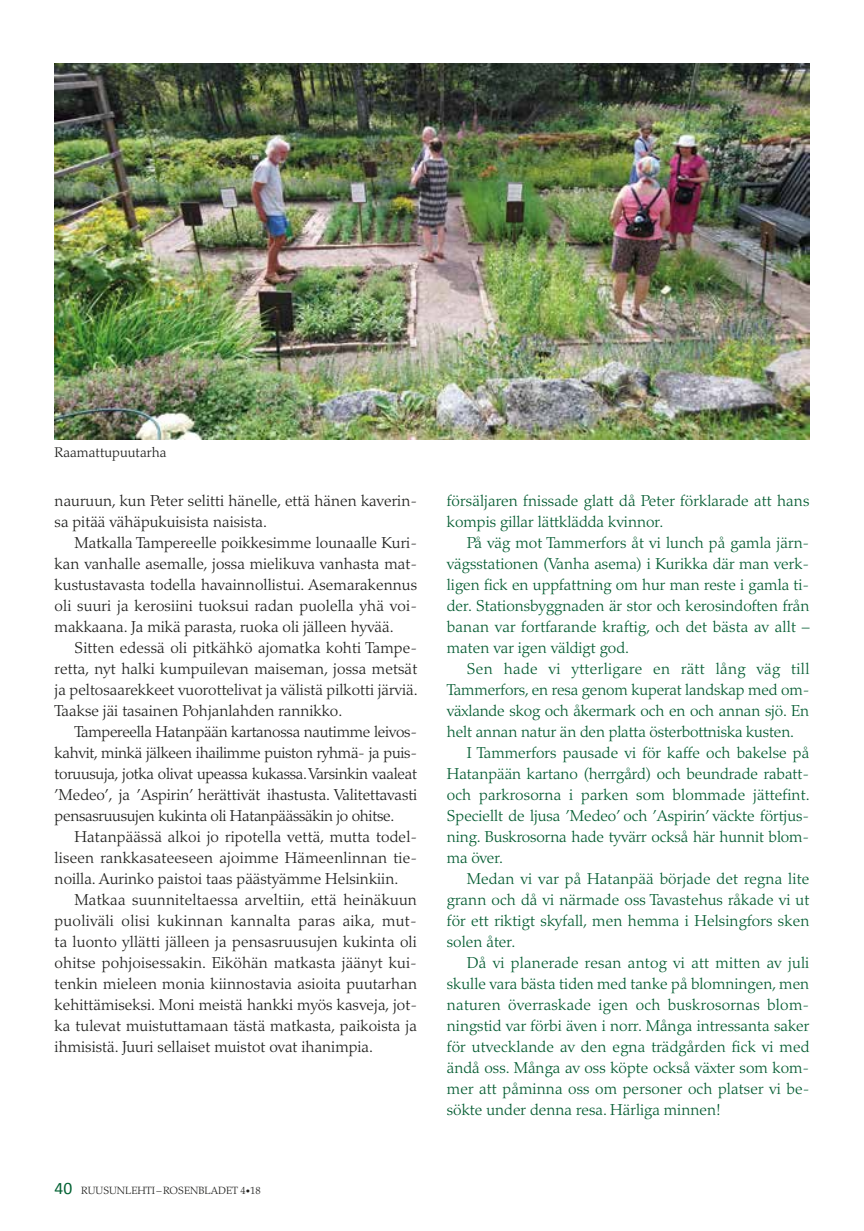
<style>
.page{position:relative;width:864px;height:1231px;background:#fff}
.page>*{position:absolute;margin:0;border:0;box-sizing:border-box;transform-origin:0 0}
.t1{font:300 15.75px/21px "Palatino LT Std";color:#1d1d1b;text-align:justify}
.t2{font:300 15.75px/21px "Palatino LT Std";color:#005a2f}
.t3{font:300 15.75px "Palatino LT Std";letter-spacing:.02em;color:#005a2f}
.t4{font:300 14px "Palatino LT Std";color:#1d1d1b}
.t5{font:300 10.5px "Palatino LT Std";color:#1d1d1b}
.s1{font-family:"Calibri";font-weight:400;font-size:17.5px;color:#006132}
.s2{font-size:8.75px}
</style>
<div class="page">
<img style="left:55px;top:63px;width:754px;height:376px">
<p class="t4" style="left:55px;top:444px;width:113px">Raamattupuutarha</p>
<p class="t1" style="left:55px;top:490px;width:364px">nauruun, kun Peter selitti hänelle, että hänen kaverin&shy;sa pitää vähäpukuisista naisista.</p>
<p class="t1" style="left:55px;top:532px;width:364px;text-indent:20px">Matkalla Tampereelle poikkesimme lounaalle Kuri&shy;kan vanhalle asemalle, jossa mielikuva vanhasta mat&shy;kustustavasta todella havainnollistui. Asemarakennus oli suuri ja kerosiini tuoksui radan puolella yhä voi&shy;makkaana. Ja mikä parasta, ruoka oli jälleen hyvää.</p>
<p class="t1" style="left:55px;top:637px;width:364px;text-indent:20px">Sitten edessä oli pitkähkö ajomatka kohti Tampe&shy;retta, nyt halki kumpuilevan maiseman, jossa metsät ja peltosaarekkeet vuorottelivat ja välistä pilkotti järviä.<br>Taakse jäi tasainen Pohjanlahden rannikko.</p>
<p class="t1" style="left:55px;top:721px;width:364px;text-indent:20px">Tampereella Hatanpään kartanossa nautimme leivos&shy;kahvit, minkä jälkeen ihailimme puiston ryhmä- ja puis&shy;toruusuja, jotka olivat upeassa kukassa. Varsinkin vaaleat ’Medeo’, ja ’Aspirin’ herättivät ihastusta. Valitettavasti pensasruusujen kukinta oli Hatanpäässäkin jo ohitse.</p>
<p class="t1" style="left:55px;top:826px;width:364px;text-indent:20px">Hatanpäässä alkoi jo ripotella vettä, mutta todel&shy;liseen rankkasateeseen ajoimme Hämeenlinnan tie&shy;noilla. Aurinko paistoi taas päästyämme Helsinkiin.</p>
<p class="t1" style="left:55px;top:889px;width:364px;text-indent:20px">Matkaa suunniteltaessa arveltiin, että heinäkuun puoliväli olisi kukinnan kannalta paras aika, mut&shy;ta luonto yllätti jälleen ja pensasruusujen kukinta oli ohitse pohjoisessakin. Eiköhän matkasta jäänyt kui&shy;tenkin mieleen monia kiinnostavia asioita puutarhan kehittämiseksi. Moni meistä hankki myös kasveja, jot&shy;ka tulevat muistuttamaan tästä matkasta, paikoista ja ihmisistä. Juuri sellaiset muistot ovat ihanimpia.</p>
<p class="t5" style="left:55px;top:1184px;width:207px"><span class="s1">40</span> RUUSUNLEHTI –ROSENBLADET 4<span class="s2">•</span>18</p>
<p class="t2" style="left:446px;top:490px;width:364px">försäljaren fnissade glatt då Peter förklarade att hans kompis gillar lättklädda kvinnor.</p>
<p class="t2" style="left:446px;top:532px;width:364px;text-align:justify;text-indent:20px">På väg mot Tammerfors åt vi lunch på gamla järn&shy;vägsstationen (Vanha asema) i Kurikka där man verk&shy;ligen fick en uppfattning om hur man reste i gamla ti&shy;der. Stationsbyggnaden är stor och kerosindoften från banan var fortfarande kraftig, och det bästa av allt – maten var igen väldigt god.</p>
<p class="t3" style="left:466px;top:659px;width:344px">Sen hade vi ytterligare en rätt lång väg till</p>
<p class="t2" style="left:446px;top:679px;width:364px">Tammerfors, en resa genom kuperat landskap med om-</p>
<p class="t2" style="left:446px;top:700px;width:363px">växlande skog och åkermark och en och annan sjö. En</p>
<p class="t2" style="left:446px;top:721px;width:349px">helt annan natur än den platta österbottniska kusten.</p>
<p class="t2" style="left:466px;top:742px;width:344px">I Tammerfors pausade vi för kaffe och bakelse på</p>
<p class="t2" style="left:446px;top:763px;width:363px">Hatanpään kartano (herrgård) och beundrade rabatt-</p>
<p class="t2" style="left:446px;top:784px;width:364px">och parkrosorna i parken som blommade jättefint.</p>
<p class="t2" style="left:446px;top:805px;width:363px">Speciellt de ljusa ’Medeo’ och ’Aspirin’ väckte förtjus-</p>
<p class="t2" style="left:446px;top:826px;width:364px">ning. Buskrosorna hade tyvärr också här hunnit blom-</p>
<p class="t2" style="left:446px;top:847px;width:58px">ma över.</p>
<p class="t2" style="left:466px;top:868px;width:344px">Medan vi var på Hatanpää började det regna lite</p>
<p class="t2" style="left:446px;top:889px;width:364px">grann och då vi närmade oss Tavastehus råkade vi ut</p>
<p class="t2" style="left:446px;top:910px;width:364px">för ett riktigt skyfall, men hemma i Helsingfors sken</p>
<p class="t2" style="left:446px;top:931px;width:70px">solen åter.</p>
<p class="t2" style="left:466px;top:952px;width:344px">Då vi planerade resan antog vi att mitten av juli</p>
<p class="t2" style="left:446px;top:973px;width:364px">skulle vara bästa tiden med tanke på blomningen, men</p>
<p class="t2" style="left:446px;top:994px;width:364px">naturen överraskade igen och buskrosornas blom-</p>
<p class="t2" style="left:446px;top:1015px;width:364px">ningstid var förbi även i norr. Många intressanta saker</p>
<p class="t2" style="left:446px;top:1036px;width:364px">för utvecklande av den egna trädgården fick vi med</p>
<p class="t2" style="left:446px;top:1057px;width:364px">ändå oss. Många av oss köpte också växter som kom-</p>
<p class="t2" style="left:446px;top:1078px;width:364px">mer att påminna oss om personer och platser vi be-</p>
<p class="t2" style="left:446px;top:1099px;width:275px">sökte under denna resa. Härliga minnen!</p>
</div>
